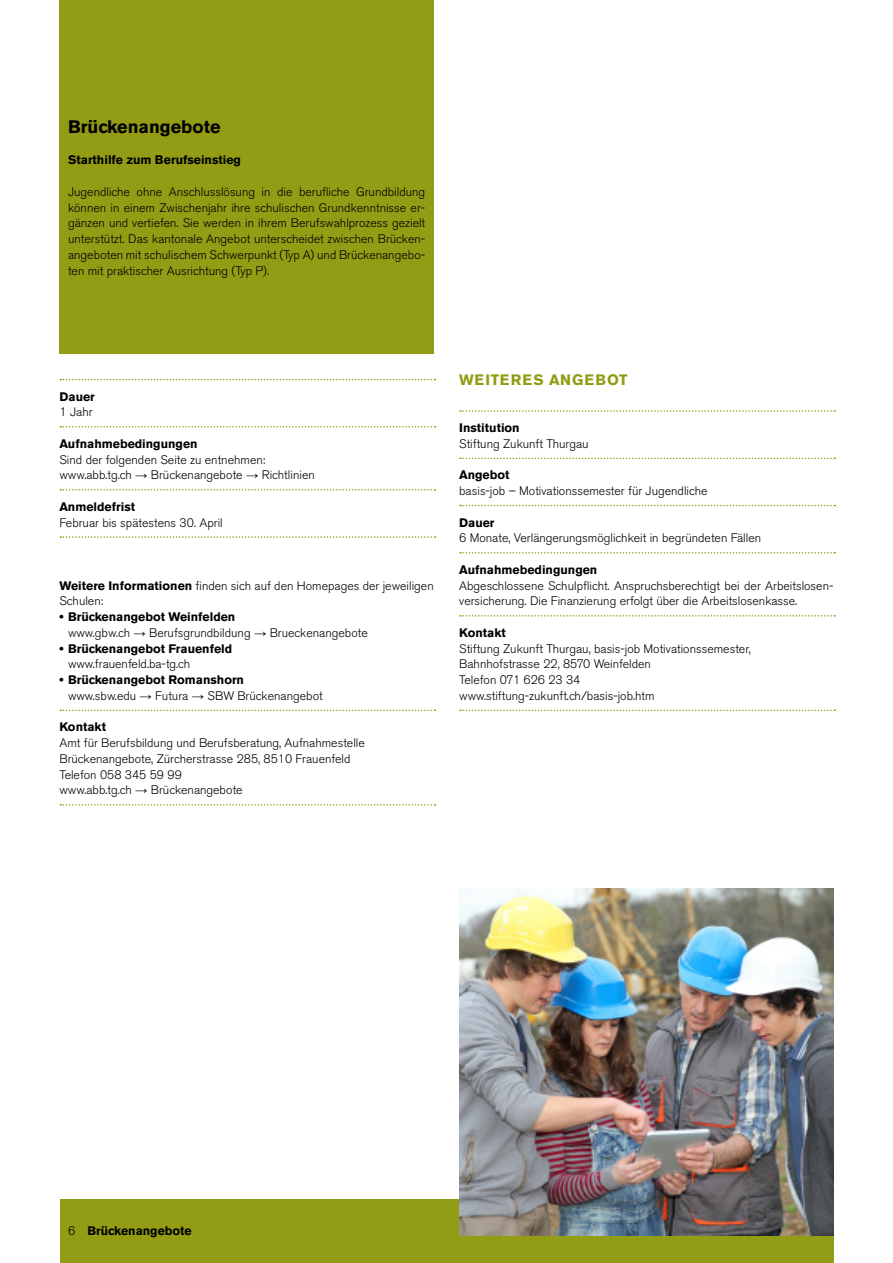
<style>
.page{position:relative;width:893px;height:1263px;background:#fff}
.page>*{position:absolute;margin:0;border:0;box-sizing:border-box;transform-origin:0 0}
.Titel{font:700 18px "Akzidenz Grotesk BE";color:#000}
.Zwischentitel_10pt{font:700 15px "Akzidenz Grotesk BE";letter-spacing:.06em;color:#929c15}
.GS__Blocksatz{font:300 12.3px/15.8px "Akzidenz Grotesk BE";color:#000}
.Lead__light{font:300 12.3px/15.8px "Akzidenz Grotesk BE";color:#000;text-align:justify}
.GS_bold__Linksbündig{font:700 12.3px "Akzidenz Grotesk BE";color:#000}
.Lead__bold{font:700 12.3px "Akzidenz Grotesk BE";color:#000}
.Pagina{font:700 12.3px "Akzidenz Grotesk BE";color:#000}
.s1{font-family:"Arial";font-weight:400}
.s2{font-weight:700}
.s3{font-weight:300}
</style>
<div class="page">
<div style="left:60px;top:1199px;width:773px;height:64px;background:#929c15"></div>
<div style="left:60px;top:0;width:374px;height:353px;background:#929c15"></div>
<svg style="left:60px;top:379px;width:375px;height:1px"></svg>
<svg style="left:60px;top:426px;width:375px;height:2px"></svg>
<svg style="left:60px;top:489px;width:375px;height:2px"></svg>
<svg style="left:60px;top:536px;width:375px;height:2px"></svg>
<svg style="left:60px;top:710px;width:375px;height:1px"></svg>
<svg style="left:60px;top:804px;width:375px;height:2px"></svg>
<svg style="left:460px;top:410px;width:375px;height:2px"></svg>
<svg style="left:460px;top:458px;width:375px;height:1px"></svg>
<svg style="left:460px;top:505px;width:375px;height:1px"></svg>
<svg style="left:460px;top:552px;width:375px;height:2px"></svg>
<svg style="left:460px;top:615px;width:375px;height:2px"></svg>
<svg style="left:460px;top:710px;width:375px;height:1px"></svg>
<img style="left:459px;top:889px;width:374px;height:346px">
<p class="Titel" style="left:68px;top:116px;width:154px">Brückenangebote</p>
<p class="Lead__bold" style="left:68px;top:153px;width:174px">Starthilfe zum Berufseinstieg</p>
<p class="Lead__light" style="left:68px;top:184px;width:359px">Jugendliche ohne Anschlusslösung in die berufliche Grundbildung können in einem Zwischenjahr ihre schulischen Grundkenntnisse er&shy;gänzen und vertiefen. Sie werden in ihrem Berufswahlprozess gezielt unterstützt. Das kantonale Angebot unterscheidet zwischen Brücken&shy;angeboten mit schulischem Schwerpunkt (Typ A) und Brückenangebo&shy;ten mit praktischer Ausrichtung (Typ P).</p>
<p class="GS_bold__Linksbündig" style="left:60px;top:389px;width:37px">Dauer</p>
<p class="GS__Blocksatz" style="left:60px;top:404px;width:35px">1 Jahr</p>
<p class="GS_bold__Linksbündig" style="left:60px;top:436px;width:140px">Aufnahmebedingungen</p>
<p class="GS__Blocksatz" style="left:60px;top:452px;width:207px">Sind der folgenden Seite zu entnehmen:</p>
<p class="GS__Blocksatz" style="left:60px;top:467px;width:257px">www.abb.tg.ch <span class="s1">→</span> Brückenangebote <span class="s1">→</span> Richtlinien</p>
<p class="GS_bold__Linksbündig" style="left:60px;top:499px;width:77px">Anmeldefrist</p>
<p class="GS__Blocksatz" style="left:60px;top:515px;width:165px">Februar bis spätestens 30. April</p>
<p class="GS__Blocksatz" style="left:60px;top:578px;width:376px"><span class="s2">Weitere Informationen</span> finden sich auf den Homepages der jeweiligen<br>Schulen:</p>
<p class="GS_bold__Linksbündig" style="left:60px;top:610px;width:177px">• Brückenangebot Weinfelden</p>
<p class="GS__Blocksatz" style="left:68px;top:625px;width:301px">www.gbw.ch <span class="s1">→</span> Berufsgrundbildung <span class="s1">→</span> Brueckenangebote</p>
<p class="GS_bold__Linksbündig" style="left:60px;top:641px;width:174px">• Brückenangebot Frauenfeld</p>
<p class="GS__Blocksatz" style="left:68px;top:656px;width:124px">www.frauenfeld.ba-tg.ch</p>
<p class="GS_bold__Linksbündig" style="left:60px;top:673px;width:186px">• Brückenangebot Romanshorn</p>
<p class="GS__Blocksatz" style="left:68px;top:688px;width:256px">www.sbw.edu <span class="s1">→</span> Futura <span class="s1">→</span> SBW Brückenangebot</p>
<p class="GS_bold__Linksbündig" style="left:60px;top:720px;width:48px">Kontakt</p>
<p class="GS__Blocksatz" style="left:60px;top:735px;width:307px">Amt für Berufsbildung und Berufsberatung, Aufnahmestelle</p>
<p class="GS__Blocksatz" style="left:60px;top:751px;width:292px">Brückenangebote, Zürcherstrasse 285, 8510 Frauenfeld</p>
<p class="GS__Blocksatz" style="left:60px;top:767px;width:124px">Telefon 058 345 59 99</p>
<p class="GS__Blocksatz" style="left:60px;top:782px;width:185px">www.abb.tg.ch <span class="s1">→</span> Brückenangebote</p>
<p class="Zwischentitel_10pt" style="left:459px;top:371px;width:170px">WEITERES ANGEBOT</p>
<p class="GS_bold__Linksbündig" style="left:459px;top:421px;width:62px">Institution</p>
<p class="GS__Blocksatz" style="left:459px;top:436px;width:131px">Stiftung Zukunft Thurgau</p>
<p class="GS_bold__Linksbündig" style="left:459px;top:468px;width:52px">Angebot</p>
<p class="GS__Blocksatz" style="left:459px;top:483px;width:250px">basis-job – Motivationssemester für Jugendliche</p>
<p class="GS_bold__Linksbündig" style="left:459px;top:515px;width:37px">Dauer</p>
<p class="GS__Blocksatz" style="left:459px;top:530px;width:303px">6 Monate, Verlängerungsmöglichkeit in begründeten Fällen</p>
<p class="GS_bold__Linksbündig" style="left:459px;top:562px;width:140px">Aufnahmebedingungen</p>
<p class="GS__Blocksatz" style="left:459px;top:578px;width:376px">Abgeschlossene Schulpflicht. Anspruchsberechtigt bei der Arbeitslosen&shy;versicherung. Die Finanzierung erfolgt über die Arbeitslosenkasse.</p>
<p class="GS_bold__Linksbündig" style="left:459px;top:625px;width:48px">Kontakt</p>
<p class="GS__Blocksatz" style="left:459px;top:641px;width:293px">Stiftung Zukunft Thurgau, basis-job Motivationssemester,</p>
<p class="GS__Blocksatz" style="left:459px;top:656px;width:193px">Bahnhofstrasse 22, 8570 Weinfelden</p>
<p class="GS__Blocksatz" style="left:459px;top:672px;width:123px">Telefon 071 626 23 34</p>
<p class="GS__Blocksatz" style="left:459px;top:688px;width:197px">www.stiftung-zukunft.ch/basis-job.htm</p>
<p class="Pagina" style="left:68px;top:1224px;width:125px"><span class="s3">6</span> Brückenangebote</p>
</div>
